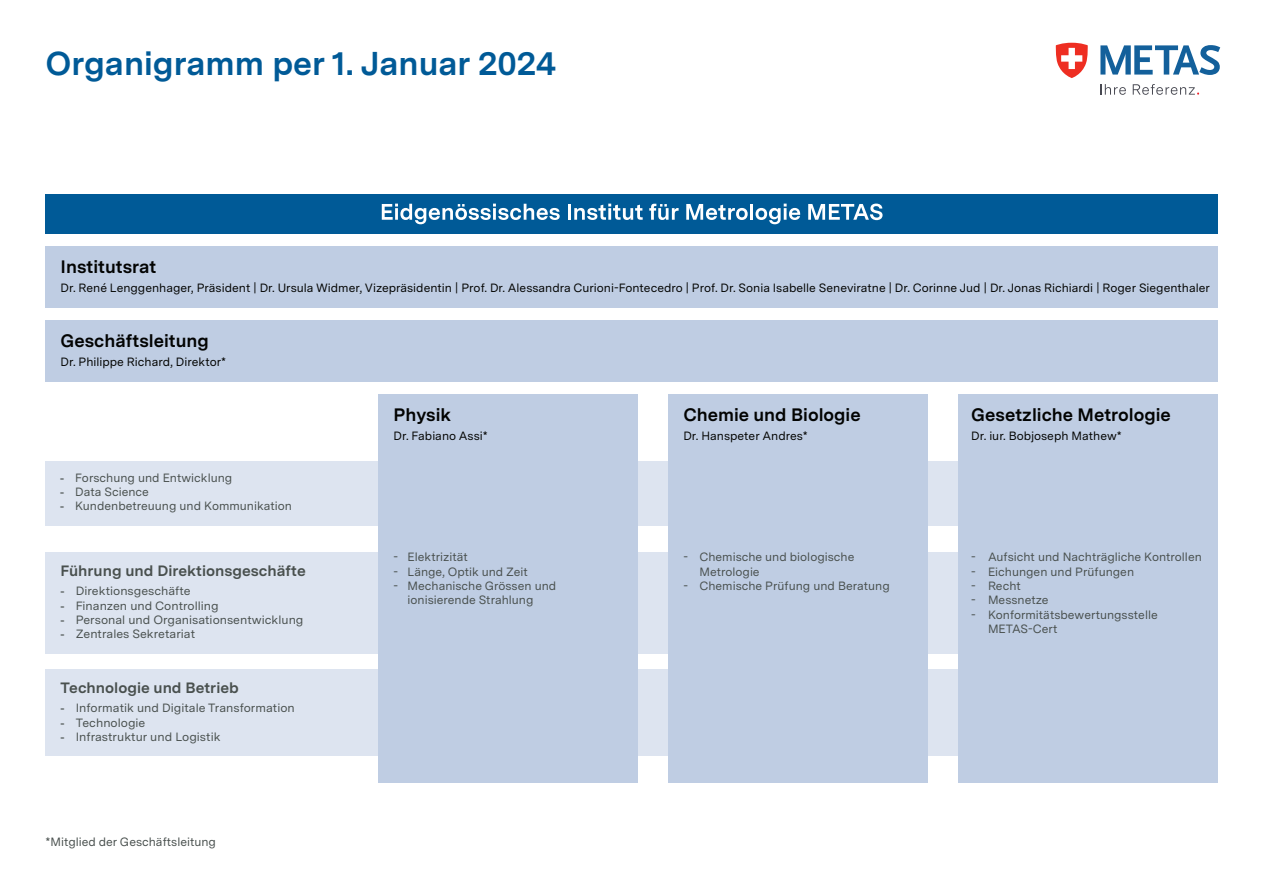
<style>
.page{position:relative;width:1263px;height:893px;background:#fff}
.page>*{position:absolute;margin:0;border:0;box-sizing:border-box;transform-origin:0 0}
.t1{font:700 33px "Messina Sans";color:#005a97}
.t2{font:700 18px "Messina Sans";color:#020302}
.t3{font:700 15px "Messina Sans";color:#49504e}
.t4{font:12px/14.4px "Messina Sans";color:#49504e}
.t5{font:12px "Messina Sans";color:#030402}
.t6{font:12px/14.4px "Arial";color:#49504e;text-align:justify}
</style>
<div class="page">
<svg style="left:1100px;top:45px;width:120px;height:30px"></svg>
<svg style="left:1055px;top:43px;width:33px;height:35px"></svg>
<svg style="left:1100px;top:84px;width:26px;height:11px"></svg>
<svg style="left:1133px;top:84px;width:66px;height:11px"></svg>
<div style="left:45px;top:552px;width:1172px;height:101px;background:#dde4f0"></div>
<div style="left:45px;top:670px;width:1172px;height:86px;background:#dde4f0"></div>
<div style="left:45px;top:461px;width:1172px;height:64px;background:#dde4f0"></div>
<div style="left:45px;top:247px;width:1172px;height:61px;background:#bfcde3"></div>
<div style="left:45px;top:320px;width:1172px;height:61px;background:#bfcde3"></div>
<div style="left:45px;top:194px;width:1172px;height:40px;background:#005a97"></div>
<svg style="left:382px;top:204px;width:178px;height:20px"></svg>
<hr style="left:568px;top:204px;width:3px;height:16px;background:#fff">
<svg style="left:574px;top:204px;width:69px;height:16px"></svg>
<svg style="left:649px;top:204px;width:30px;height:16px"></svg>
<svg style="left:686px;top:204px;width:62px;height:16px"></svg>
<hr style="left:750px;top:204px;width:3px;height:16px;background:#fff">
<svg style="left:755px;top:204px;width:45px;height:20px"></svg>
<svg style="left:808px;top:204px;width:74px;height:16px"></svg>
<div style="left:668px;top:394px;width:260px;height:388px;background:#bfcde3"></div>
<div style="left:378px;top:394px;width:260px;height:388px;background:#bfcde3"></div>
<div style="left:958px;top:394px;width:259px;height:388px;background:#bfcde3"></div>
<h1 class="t1" style="left:45px;top:39px;width:512px">Organigramm per 1. Januar 2024</h1>
<h2 class="t2" style="left:61px;top:253px;width:97px">Institutsrat</h2>
<p class="t5" style="left:61px;top:280px;width:1151px">Dr. René Lenggenhager, Präsident | Dr. Ursula Widmer, Vizepräsidentin | Prof. Dr. Alessandra Curioni-Fontecedro | Prof. Dr. Sonia Isabelle Seneviratne | Dr. Corinne Jud | Dr. Jonas Richiardi | Roger Siegenthaler</p>
<h2 class="t2" style="left:61px;top:327px;width:150px">Geschäftsleitung</h2>
<p class="t5" style="left:61px;top:354px;width:167px">Dr. Philippe Richard, Direktor*</p>
<p class="t6" style="left:60px;top:470px;width:5px">- - -</p>
<p class="t4" style="left:75px;top:470px;width:218px">Forschung und Entwicklung<br>Data Science<br>Kundenbetreuung und Kommunikation</p>
<p class="t3" style="left:61px;top:560px;width:247px">Führung und Direktionsgeschäfte</p>
<p class="t6" style="left:61px;top:584px;width:6px">- - - -</p>
<p class="t4" style="left:76px;top:584px;width:229px">Direktionsgeschäfte<br>Finanzen und Controlling<br>Personal und Organisationsentwicklung<br>Zentrales Sekretariat</p>
<p class="t3" style="left:61px;top:677px;width:180px">Technologie und Betrieb</p>
<p class="t6" style="left:61px;top:701px;width:6px">- - -</p>
<p class="t4" style="left:76px;top:701px;width:220px">Informatik und Digitale Transformation<br>Technologie<br>Infrastruktur und Logistik</p>
<p class="t4" style="left:45px;top:835px;width:172px">*Mitglied der Geschäftsleitung</p>
<h2 class="t2" style="left:393px;top:401px;width:59px">Physik</h2>
<h2 class="t2" style="left:683px;top:401px;width:179px">Chemie und Biologie</h2>
<h2 class="t2" style="left:971px;top:401px;width:201px">Gesetzliche Metrologie</h2>
<p class="t5" style="left:393px;top:428px;width:96px">Dr. Fabiano Assi*</p>
<p class="t5" style="left:683px;top:428px;width:126px">Dr. Hanspeter Andres*</p>
<p class="t5" style="left:971px;top:428px;width:152px">Dr. iur. Bobjoseph Mathew*</p>
<p class="t4" style="left:408px;top:550px;width:150px">Elektrizität<br>Länge, Optik und Zeit<br>Mechanische Grössen und ionisierende Strahlung</p>
<p class="t4" style="left:699px;top:550px;width:192px">Chemische und biologische<br>Metrologie<br>Chemische Prüfung und Beratung</p>
<p class="t4" style="left:988px;top:550px;width:215px">Aufsicht und Nachträgliche Kontrollen<br>Eichungen und Prüfungen<br>Recht<br>Messnetze<br>Konformitätsbewertungsstelle<br>METAS-Cert</p>
<p class="t4" style="left:393px;top:550px;width:6px;text-align:justify">- - -</p>
<p class="t4" style="left:683px;top:550px;width:6px">-</p>
<p class="t4" style="left:683px;top:579px;width:6px">-</p>
<p class="t4" style="left:971px;top:550px;width:6px;text-align:justify">- - - - -</p>
</div>
